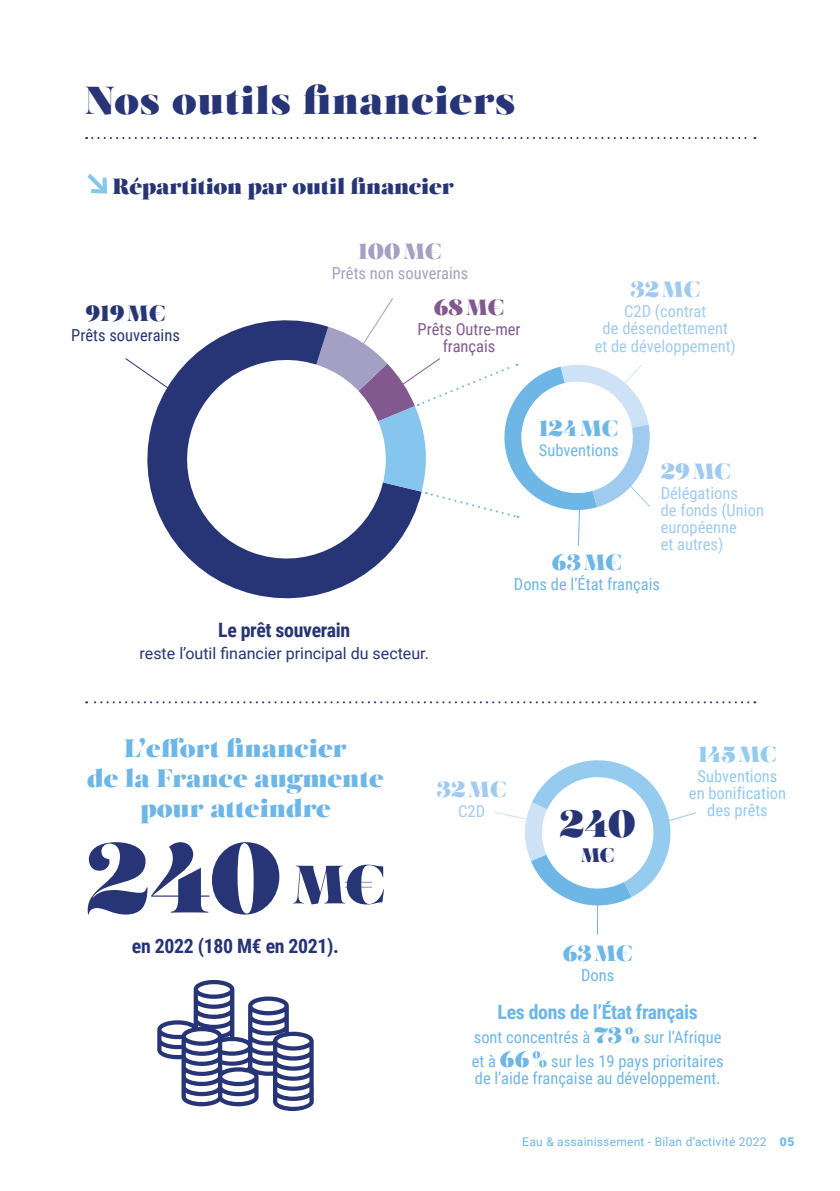
<style>
.page{position:relative;width:840px;height:1191px;background:#fff}
.page>*{position:absolute;margin:0;border:0;box-sizing:border-box;transform-origin:0 0}
.t1{font:98px "Salome";color:#273475}
.t2{font:39px "Salome";letter-spacing:.02em;color:#273475}
.t3{font:37.8px "Salome";color:#273475}
.t4{font:25.2px/30px "Salome";color:#6db6e5;text-align:center}
.t5{font:22px "Salome";letter-spacing:-.01em;color:#273475}
.t6{font:22px "Salome";color:#6db6e5}
.t7{font:22px "Salome";letter-spacing:.06em;color:#a1cbee}
.t8{font:22px "Salome";color:#a4a0c3}
.t9{font:22px "Salome";color:#94cbef}
.t10{font:22px "Salome";color:#82598e}
.t11{font:700 19.8px "Roboto Condensed";letter-spacing:-.015em;color:#273475}
.t12{font:700 19.8px "Roboto Condensed";letter-spacing:-.015em;color:#6db6e5}
.t13{font:19.6px "Salome";color:#273475}
.t14{font:16.4px/24.2px "Roboto Condensed";color:#6db6e5}
.t15{font:16.4px/17px "Roboto Condensed";color:#a1cbee;text-align:center}
.t16{font:16.4px/17px "Roboto Condensed";color:#94cbef;text-align:center}
.t17{font:16.4px/17px "Roboto Condensed";color:#82598e;text-align:center}
.t18{font:16.4px "Roboto Condensed";color:#a4a0c3}
.t19{font:16.4px "Roboto Condensed";color:#273475}
.t20{font:16px "Roboto";color:#273475}
.t21{font:12px "Roboto";letter-spacing:.02em;color:#6db6e5}
.s1{font-size:54px}
.s2{font-family:"Salome";font-size:22px}
.s3{font-weight:900}
</style>
<div class="page">
<svg style="left:86px;top:701px;width:662px;height:2px"></svg>
<hr style="left:596px;top:838px;width:2px;height:96px;background:#6db6e5">
<svg style="left:87px;top:174px;width:21px;height:20px"></svg>
<svg style="left:86px;top:137px;width:669px;height:2px"></svg>
<svg style="left:204px;top:571px;width:165px;height:28px;fill:#273475"></svg>
<svg style="left:178px;top:546px;width:217px;height:25px;fill:#273475"></svg>
<svg style="left:494px;top:760px;width:203px;height:155px"></svg>
<svg style="left:125px;top:298px;width:525px;height:248px"></svg>
<svg style="left:157px;top:980px;width:156px;height:131px"></svg>
<h2 class="t2" style="left:85px;top:75px;width:431px">Nos outils financiers</h2>
<h3 class="t5" style="left:112px;top:171px;width:343px">Répartition par outil financier</h3>
<h3 class="t5" style="left:86px;top:299px;width:81px">919M€</h3>
<p class="t19" style="left:71px;top:324px;width:110px">Prêts souverains</p>
<h3 class="t8" style="left:358px;top:236px;width:84px">100M€</h3>
<p class="t18" style="left:331px;top:261px;width:138px">Prêts non souverains</p>
<h3 class="t10" style="left:433px;top:292px;width:72px">68M€</h3>
<p class="t17" style="left:417px;top:320px;width:104px">Prêts Outre-mer français</p>
<h3 class="t7" style="left:630px;top:275px;width:71px">32M€</h3>
<p class="t15" style="left:594px;top:302px;width:143px">C2D (contrat<br>de désendettement et de développement)</p>
<h3 class="t6" style="left:539px;top:414px;width:81px">124M€</h3>
<p class="t14" style="left:538px;top:437px;width:81px">Subventions</p>
<h3 class="t7" style="left:660px;top:457px;width:72px">29M€</h3>
<p class="t15" style="left:660px;top:484px;width:105px;text-align:left">Délégations<br>de fonds (Union européenne<br>et autres)</p>
<h3 class="t6" style="left:551px;top:547px;width:71px">63M€</h3>
<p class="t14" style="left:513px;top:571px;width:147px">Dons de l’État français</p>
<p class="t11" style="left:218px;top:615px;width:133px">Le prêt souverain</p>
<p class="t20" style="left:139px;top:641px;width:290px">reste l’outil financier principal du secteur.</p>
<h3 class="t4" style="left:87px;top:733px;width:298px">L’effort financier<br>de la France augmente pour atteindre</h3>
<h1 class="t1" style="left:85px;top:813px;width:301px">240 <span class="s1">M€</span></h1>
<p class="t11" style="left:132px;top:932px;width:208px">en 2022 (180 M€ en 2021).</p>
<h3 class="t7" style="left:436px;top:774px;width:71px">32M€</h3>
<p class="t15" style="left:458px;top:802px;width:28px">C2D</p>
<h3 class="t3" style="left:559px;top:799px;width:78px">240</h3>
<p class="t13" style="left:580px;top:842px;width:35px">M€</p>
<h3 class="t6" style="left:562px;top:938px;width:71px">63M€</h3>
<p class="t14" style="left:580px;top:962px;width:35px">Dons</p>
<h3 class="t9" style="left:698px;top:739px;width:80px">145M€</h3>
<p class="t16" style="left:688px;top:767px;width:99px">Subventions en bonification des prêts</p>
<p class="t12" style="left:497px;top:997px;width:202px">Les dons de l’État français</p>
<p class="t14" style="left:471px;top:1024px;width:253px">sont concentrés à <span class="s2">73%</span> sur l’Afrique et à <span class="s2">66%</span> sur les 19 pays prioritaires</p>
<p class="t14" style="left:474px;top:1065px;width:247px">de l’aide française au développement.</p>
<p class="t21" style="left:522px;top:1133px;width:273px">Eau &amp; assainissement - Bilan d’activité 2022 <span class="s3">05</span></p>
</div>
